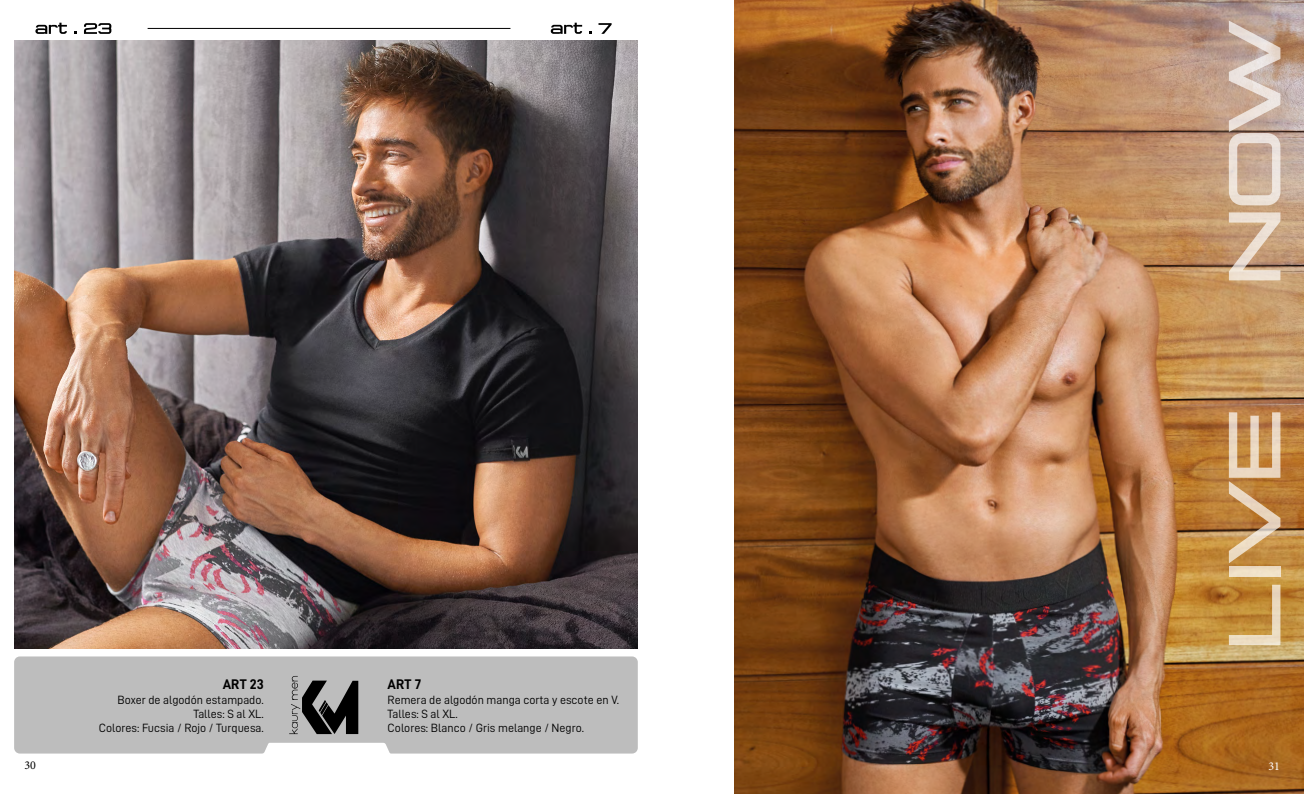
<style>
.page{position:relative;width:1304px;height:794px;background:#fff}
.page>*{position:absolute;margin:0;border:0;box-sizing:border-box;transform-origin:0 0}
.t1{font:14px "D DIN Bold";color:#000}
.t2{font:12px/14.4px "D DIN";color:#000;text-align:right}
.t3{font:12px "Minion Pro";color:#000}
.t4{font:12px "Minion Pro";color:#fff}
</style>
<div class="page">
<div style="left:14px;top:656px;width:624px;height:98px;background:#bdbdbd"></div>
<svg style="left:289px;top:676px;width:69px;height:58px;background:#616161"></svg>
<hr style="left:148px;top:28px;width:362px;height:1px;background:#000">
<svg style="left:551px;top:23px;width:31px;height:11px"></svg>
<svg style="left:598px;top:23px;width:14px;height:11px"></svg>
<svg style="left:35px;top:23px;width:32px;height:11px"></svg>
<svg style="left:84px;top:23px;width:27px;height:11px"></svg>
<img style="left:14px;top:40px;width:624px;height:608px">
<img style="left:735px;top:0;width:569px;height:794px">
<svg style="left:1229px;top:584px;width:51px;height:61px;background:#cb9f5c"></svg>
<div style="left:1229px;top:566px;width:51px;height:11px;background:#f0e1c8"></div>
<svg style="left:1229px;top:412px;width:51px;height:151px;background:#cda371"></svg>
<svg style="left:1229px;top:212px;width:51px;height:68px;background:#d4b89f"></svg>
<svg style="left:1229px;top:21px;width:51px;height:184px;background:#d1bcaf"></svg>
<p class="t3" style="left:24px;top:757px;width:13px">30</p>
<p class="t1" style="left:223px;top:676px;width:42px">ART 23</p>
<p class="t2" style="left:99px;top:692px;width:167px">Boxer de algodón estampado.<br>Talles: S al XL.<br>Colores: Fucsia / Rojo / Turquesa.</p>
<p class="t1" style="left:388px;top:676px;width:35px">ART 7</p>
<p class="t2" style="left:388px;top:692px;width:233px;text-align:left">Remera de algodón manga corta y escote en V.<br>Talles: S al XL.<br>Colores: Blanco / Gris melange / Negro.</p>
<p class="t4" style="left:1268px;top:757px;width:13px">31</p>
</div>
